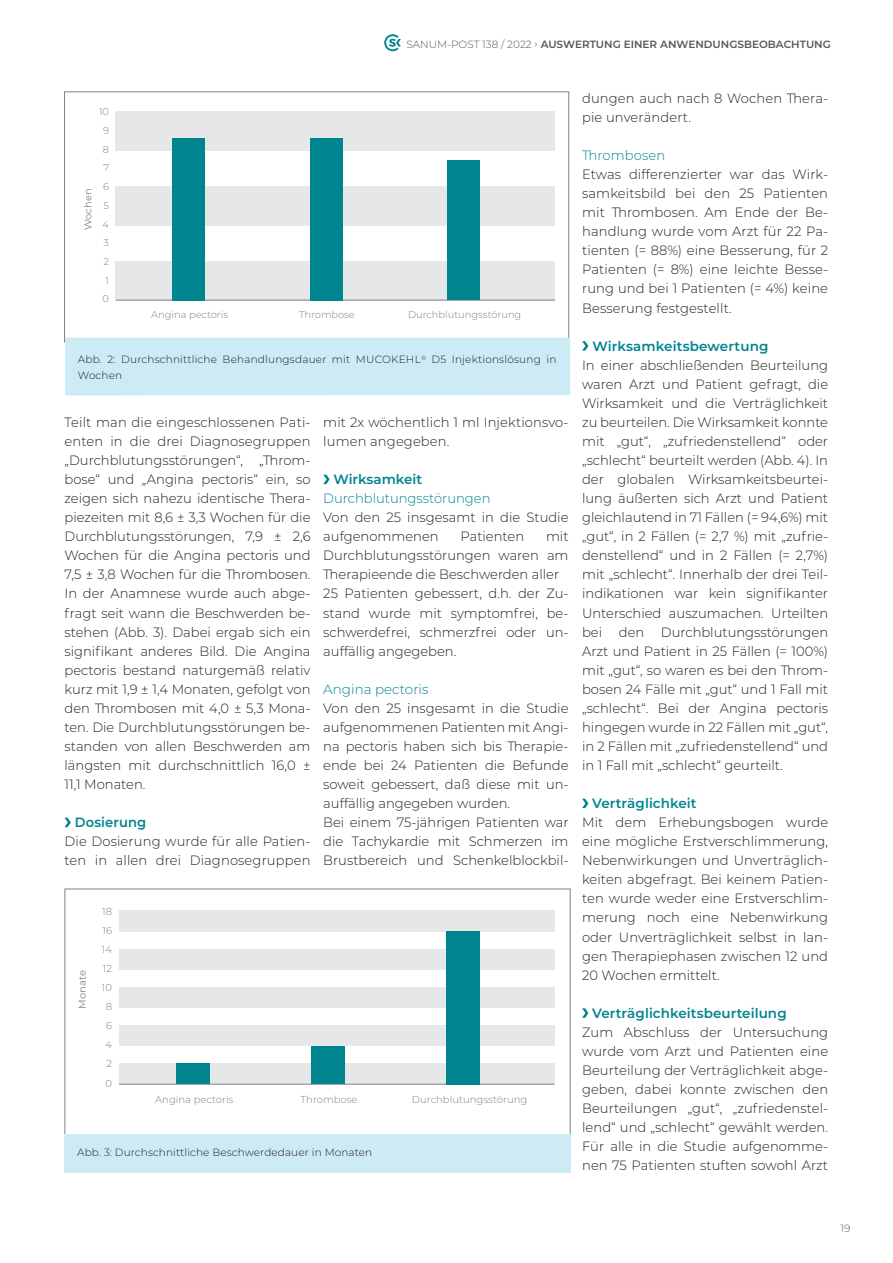
<style>
.page{position:relative;width:893px;height:1263px;background:#fff}
.page>*{position:absolute;margin:0;border:0;box-sizing:border-box;transform-origin:0 0}
.t1{font:300 13.5px/19px "Montserrat";color:#231f20}
.t2{font:600 13.5px "Montserrat";letter-spacing:.005em;color:#008490}
.t3{font:300 13.5px "Montserrat";color:#008490}
.t4{font:300 10.5px/15.9px "Montserrat";letter-spacing:.015em;color:#231f20}
.t5{font:600 10.5px "Montserrat";color:#57585a}
.t6{font:300 10.5px "Montserrat";color:#57585a}
.t7{font:300 10.05px/19px "Montserrat";color:#808285;text-align:center}
.t8{font:10.05px "Montserrat";color:#808285}
.t9{font:300 9.9px/18.8px "Montserrat";color:#808285;text-align:right}
.t10{font:9.9px "Montserrat";color:#808285}
.s1{font-weight:300}
</style>
<div class="page">
<svg style="left:65px;top:818px;width:6px;height:9px"></svg>
<svg style="left:323px;top:475px;width:7px;height:9px"></svg>
<svg style="left:582px;top:341px;width:6px;height:10px"></svg>
<svg style="left:582px;top:799px;width:6px;height:9px"></svg>
<svg style="left:582px;top:1008px;width:6px;height:10px"></svg>
<div style="left:119px;top:1025px;width:435px;height:21px;background:#e6e7e9"></div>
<div style="left:119px;top:949px;width:435px;height:21px;background:#e6e7e9"></div>
<div style="left:119px;top:910px;width:435px;height:21px;background:#e6e7e9"></div>
<div style="left:119px;top:987px;width:435px;height:21px;background:#e6e7e9"></div>
<div style="left:119px;top:1063px;width:435px;height:21px;background:#e6e7e9"></div>
<hr style="left:119px;top:1084px;width:435px;height:1px;background:#808285">
<div style="left:177px;top:1063px;width:33px;height:21px;background:#008490"></div>
<div style="left:312px;top:1046px;width:33px;height:38px;background:#008490"></div>
<div style="left:446px;top:931px;width:34px;height:153px;background:#008490"></div>
<svg style="left:384px;top:34px;width:17px;height:17px"></svg>
<div style="left:116px;top:111px;width:439px;height:39px;background:#e6e7e9"></div>
<div style="left:116px;top:187px;width:439px;height:39px;background:#e6e7e9"></div>
<div style="left:116px;top:261px;width:439px;height:39px;background:#e6e7e9"></div>
<hr style="left:116px;top:300px;width:439px;height:1px;background:#808285">
<div style="left:172px;top:138px;width:33px;height:162px;background:#008490"></div>
<div style="left:310px;top:138px;width:32px;height:162px;background:#008490"></div>
<div style="left:447px;top:161px;width:33px;height:139px;background:#008490"></div>
<div style="left:65px;top:338px;width:505px;height:57px;background:#ccebf4"></div>
<div style="left:65px;top:1134px;width:506px;height:38px;background:#ccebf4"></div>
<p class="t5" style="left:406px;top:36px;width:426px"><span class="s1">SANUM-POST 138 / 2022 ›</span> AUSWERTUNG EINER ANWENDUNGSBEOBACHTUNG</p>
<p class="t9" style="left:99px;top:102px;width:11px">10<br>9<br>8<br>7<br>6<br>5<br>4<br>3<br>2<br>1<br>0</p>
<p class="t10" style="left:81px;top:230px;width:43px;rotate:-90deg">Wochen</p>
<p class="t9" style="left:151px;top:305px;width:78px">Angina pectoris</p>
<p class="t9" style="left:299px;top:305px;width:57px">Thrombose</p>
<p class="t9" style="left:408px;top:305px;width:115px">Durchblutungsstörung</p>
<p class="t4" style="left:78px;top:351px;width:480px">Abb. 2: Durchschnittliche Behandlungsdauer mit MUCOKEHL<sup>®</sup> D5 Injektionslösung in<br>Wochen</p>
<p class="t1" style="left:65px;top:412px;width:248px;text-align:justify">Teilt man die eingeschlossenen Pati&shy;enten in die drei Diagnosegruppen „Durchblutungsstörungen“, „Throm&shy;bose“ und „Angina pectoris“ ein, so zeigen sich nahezu identische Thera&shy;piezeiten mit 8,6 ± 3,3 Wochen für die Durchblutungsstörungen, 7,9 ± 2,6<br>Wochen für die Angina pectoris und 7,5 ± 3,8 Wochen für die Thrombosen.<br>In der Anamnese wurde auch abge&shy;fragt seit wann die Beschwerden be&shy;stehen (Abb. 3). Dabei ergab sich ein signifikant anderes Bild. Die Angina pectoris bestand naturgemäß relativ kurz mit 1,9 ± 1,4 Monaten, gefolgt von den Thrombosen mit 4,0 ± 5,3 Mona&shy;ten. Die Durchblutungsstörungen be&shy;standen von allen Beschwerden am längsten mit durchschnittlich 16,0 ± 11,1 Monaten.</p>
<p class="t2" style="left:75px;top:813px;width:73px">Dosierung</p>
<p class="t1" style="left:65px;top:831px;width:248px">Die Dosierung wurde für alle Patien&shy;ten in allen drei Diagnosegruppen</p>
<p class="t1" style="left:323px;top:412px;width:247px">mit 2x wöchentlich 1 ml Injektionsvo&shy;lumen angegeben.</p>
<p class="t2" style="left:333px;top:470px;width:90px">Wirksamkeit</p>
<p class="t3" style="left:323px;top:489px;width:169px">Durchblutungsstörungen</p>
<p class="t1" style="left:323px;top:507px;width:247px">Von den 25 insgesamt in die Studie aufgenommenen</p>
<p class="t1" style="left:323px;top:526px;width:247px;text-indent:223px">mit<br>Durchblutungsstörungen waren am<br>Therapieende die Beschwerden aller<br>25 Patienten gebessert, d.h. der Zu&shy;stand wurde mit symptomfrei, be&shy;schwerdefrei, schmerzfrei oder un&shy;auffällig angegeben.</p>
<p class="t3" style="left:323px;top:680px;width:107px">Angina pectoris</p>
<p class="t1" style="left:323px;top:698px;width:247px">Von den 25 insgesamt in die Studie aufgenommenen Patienten mit Angi&shy;na pectoris haben sich bis Therapie&shy;ende bei 24 Patienten die Befunde soweit gebessert, daß diese mit un&shy;auffällig angegeben wurden.<br>Bei einem 75-jährigen Patienten war die Tachykardie mit Schmerzen im Brustbereich und Schenkelblockbil-</p>
<p class="t1" style="left:461px;top:526px;width:65px">Patienten</p>
<p class="t8" style="left:75px;top:1009px;width:40px;rotate:-90deg">Monate</p>
<p class="t7" style="left:102px;top:901px;width:12px">18<br>16<br>14<br>12<br>10<br>8<br>6<br>4<br>2<br>0</p>
<p class="t7" style="left:155px;top:1089px;width:80px">Angina pectoris</p>
<p class="t7" style="left:301px;top:1089px;width:58px">Thrombose</p>
<p class="t7" style="left:412px;top:1089px;width:117px">Durchblutungsstörung</p>
<p class="t4" style="left:77px;top:1144px;width:297px">Abb. 3: Durchschnittliche Beschwerdedauer in Monaten</p>
<p class="t1" style="left:582px;top:88px;width:248px">dungen auch nach 8 Wochen Thera&shy;pie unverändert.</p>
<p class="t3" style="left:582px;top:146px;width:85px">Thrombosen</p>
<p class="t1" style="left:582px;top:164px;width:248px;text-align:justify">Etwas differenzierter war das Wirk&shy;samkeitsbild bei den 25 Patienten mit Thrombosen. Am Ende der Be&shy;handlung wurde vom Arzt für 22 Pa&shy;tienten (= 88%) eine Besserung, für 2<br>Patienten (= 8%) eine leichte Besse&shy;rung und bei 1 Patienten (= 4%) keine Besserung festgestellt.</p>
<p class="t2" style="left:592px;top:336px;width:178px">Wirksamkeitsbewertung</p>
<p class="t1" style="left:582px;top:355px;width:248px;text-align:justify">In einer abschließenden Beurteilung waren Arzt und Patient gefragt, die Wirksamkeit und die Verträglichkeit zu beurteilen. Die Wirksamkeit konnte mit „gut“, „zufriedenstellend“ oder „schlecht“ beurteilt werden (Abb. 4). In der globalen Wirksamkeitsbeurtei&shy;lung äußerten sich Arzt und Patient gleichlautend in 71 Fällen (= 94,6%) mit „gut“, in 2 Fällen (= 2,7 %) mit „zufrie&shy;denstellend“ und in 2 Fällen (= 2,7%) mit „schlecht“. Innerhalb der drei Teil&shy;indikationen war kein signifikanter Unterschied auszumachen. Urteilten bei den Durchblutungsstörungen Arzt und Patient in 25 Fällen (= 100%) mit „gut“, so waren es bei den Throm&shy;bosen 24 Fälle mit „gut“ und 1 Fall mit „schlecht“. Bei der Angina pectoris hingegen wurde in 22 Fällen mit „gut“, in 2 Fällen mit „zufriedenstellend“ und in 1 Fall mit „schlecht“ geurteilt.</p>
<p class="t2" style="left:592px;top:794px;width:106px">Verträglichkeit</p>
<p class="t1" style="left:582px;top:812px;width:248px;text-align:justify">Mit dem Erhebungsbogen wurde eine mögliche Erstverschlimmerung, Nebenwirkungen und Unverträglich&shy;keiten abgefragt. Bei keinem Patien&shy;ten wurde weder eine Erstverschlim&shy;merung noch eine Nebenwirkung oder Unverträglichkeit selbst in lan&shy;gen Therapiephasen zwischen 12 und 20 Wochen ermittelt.</p>
<p class="t2" style="left:592px;top:1003px;width:196px">Verträglichkeitsbeurteilung</p>
<p class="t1" style="left:582px;top:1022px;width:248px;text-align:justify">Zum Abschluss der Untersuchung wurde vom Arzt und Patienten eine Beurteilung der Verträglichkeit abge&shy;geben, dabei konnte zwischen den Beurteilungen „gut“, „zufriedenstel&shy;lend“ und „schlecht“ gewählt werden.<br>Für alle in die Studie aufgenomme&shy;nen 75 Patienten stuften sowohl Arzt</p>
<p class="t6" style="left:840px;top:1221px;width:12px">19</p>
</div>
